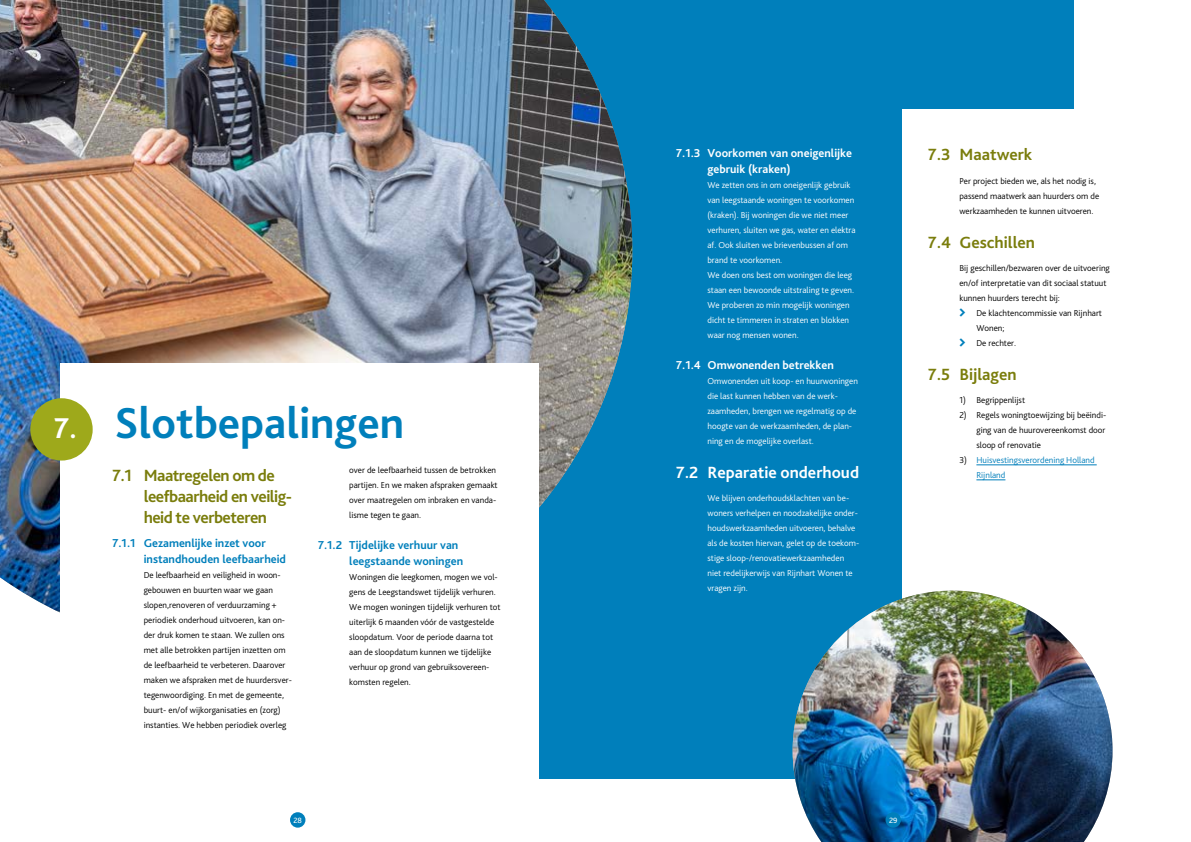
<style>
.page{position:relative;width:1191px;height:842px;background:#fff}
.page>*{position:absolute;margin:0;border:0;box-sizing:border-box;transform-origin:0 0}
.t1{font:700 45.4px "Bliss Pro";color:#007fbb}
.t2{font:700 17px/21px "Bliss Pro";letter-spacing:-.03em;color:#7a7d0c}
.t3{font:700 17px "Bliss Pro";color:#7a7d0c}
.t4{font:700 17px "Bliss Pro";color:#fff}
.t5{font:700 12px/16px "Bliss Pro";color:#007fbb}
.t6{font:700 12px/16px "Bliss Pro";color:#fff}
.t7{font:300 9px/15px "Bliss Pro";color:#000}
.t8{font:300 9px/15px "Bliss Pro";color:#fff}
.t9{font:300 9px/15px "Bliss Pro";color:#007fbb}
.t10{font:8px "Bliss Pro";color:#fff}
.s1{font-size:29.9px;color:#fff}
.s2{color:#000}
</style>
<div class="page">
<div style="left:472px;top:0;width:601px;height:778px;background:#007fbb"></div>
<img style="left:0;top:0;width:632px;height:613px">
<div style="left:902px;top:109px;width:259px;height:669px;background:#fff"></div>
<img style="left:792px;top:591px;width:320px;height:251px">
<div style="left:60px;top:363px;width:479px;height:442px;background:#fff"></div>
<div style="left:30px;top:398px;width:63px;height:62px;background:#9ea91b;border-radius:50%"></div>
<hr style="left:976px;top:465px;width:120px;height:1px;background:#007fbb">
<svg style="left:976px;top:480px;width:29px;height:1px"></svg>
<div style="left:885px;top:812px;width:16px;height:16px;background:#007fbb;border-radius:50%"></div>
<div style="left:290px;top:812px;width:15px;height:16px;background:#007fbb;border-radius:50%"></div>
<h1 class="t1" style="left:54px;top:394px;width:352px"><span class="s1">7.</span> Slotbepalingen</h1>
<h2 class="t2" style="left:144px;top:464px;width:150px;text-indent:-31px">7.1 Maatregelen om de leefbaarheid en veilig&shy;heid te verbeteren</h2>
<h3 class="t5" style="left:144px;top:535px;width:144px;text-indent:-31px">7.1.1 Gezamenlijke inzet voor instandhouden leefbaarheid</h3>
<p class="t7" style="left:144px;top:567px;width:150px">De leefbaarheid en veiligheid in woon&shy;gebouwen en buurten waar we gaan slopen,renoveren of verduurzaming + periodiek onderhoud uitvoeren, kan on&shy;der druk komen te staan. We zullen ons met alle betrokken partijen inzetten om de leefbaarheid te verbeteren. Daarover maken we afspraken met de huurdersver&shy;tegenwoordiging. En met de gemeente, buurt- en/of wijkorganisaties en (zorg) instanties. We hebben periodiek overleg</p>
<p class="t7" style="left:349px;top:463px;width:150px">over de leefbaarheid tussen de betrokken partijen. En we maken afspraken gemaakt over maatregelen om inbraken en vanda&shy;lisme tegen te gaan.</p>
<h3 class="t5" style="left:349px;top:537px;width:115px;text-indent:-31px">7.1.2 Tijdelijke verhuur van leegstaande woningen</h3>
<p class="t7" style="left:349px;top:570px;width:153px">Woningen die leegkomen, mogen we vol&shy;gens de Leegstandswet tijdelijk verhuren.<br>We mogen woningen tijdelijk verhuren tot uiterlijk 6 maanden vóór de vastgestelde sloopdatum. Voor de periode daarna tot aan de sloopdatum kunnen we tijdelijke verhuur op grond van gebruiksovereen&shy;komsten regelen.</p>
<h3 class="t6" style="left:707px;top:145px;width:146px;text-indent:-31px">7.1.3 Voorkomen van oneigenlijke gebruik (kraken)</h3>
<p class="t8" style="left:707px;top:177px;width:150px">We zetten ons in om oneigenlijk gebruik van leegstaande woningen te voorkomen (kraken). Bij woningen die we niet meer verhuren, sluiten we gas, water en elektra af. Ook sluiten we brievenbussen af om brand te voorkomen.<br>We doen ons best om woningen die leeg staan een bewoonde uitstraling te geven.<br>We proberen zo min mogelijk woningen dicht te timmeren in straten en blokken waar nog mensen wonen.</p>
<h3 class="t6" style="left:676px;top:357px;width:159px">7.1.4 Omwonenden betrekken</h3>
<p class="t8" style="left:707px;top:373px;width:152px">Omwonenden uit koop- en huurwoningen die last kunnen hebben van de werk&shy;zaamheden, brengen we regelmatig op de hoogte van de werkzaamheden, de plan&shy;ning en de mogelijke overlast.</p>
<h2 class="t4" style="left:676px;top:462px;width:184px">7.2 Reparatie onderhoud</h2>
<p class="t8" style="left:707px;top:491px;width:153px">We blijven onderhoudsklachten van be&shy;woners verhelpen en noodzakelijke onder&shy;houdswerkzaamheden uitvoeren, behalve als de kosten hiervan, gelet op de toekom&shy;stige sloop-/renovatiewerkzaamheden niet redelijkerwijs van Rijnhart Wonen te vragen zijn.</p>
<h2 class="t3" style="left:928px;top:144px;width:106px">7.3 Maatwerk</h2>
<p class="t7" style="left:959px;top:173px;width:141px">Per project bieden we, als het nodig is, passend maatwerk aan huurders om de werkzaamheden te kunnen uitvoeren.</p>
<h2 class="t3" style="left:928px;top:232px;width:108px">7.4 Geschillen</h2>
<p class="t7" style="left:959px;top:261px;width:152px">Bij geschillen/bezwaren over de uitvoering en/of interpretatie van dit sociaal statuut kunnen huurders terecht bij:</p>
<p class="t7" style="left:976px;top:306px;width:127px">De klachtencommissie van Rijnhart<br>Wonen;<br>De rechter.</p>
<h2 class="t3" style="left:928px;top:364px;width:90px">7.5 Bijlagen</h2>
<p class="t7" style="left:959px;top:393px;width:67px">1) Begrippenlijst</p>
<p class="t7" style="left:976px;top:408px;width:131px;text-align:justify;text-indent:-17px">2) Regels woningtoewijzing bij beëindi&shy;ging van de huurovereenkomst door sloop of renovatie</p>
<p class="t9" style="left:976px;top:453px;width:120px;text-indent:-17px"><span class="s2">3)</span> Huisvestingsverordening Holland<br>Rijnland</p>
<p class="t10" style="left:293px;top:815px;width:10px">28</p>
<p class="t10" style="left:889px;top:815px;width:10px">29</p>
</div>
